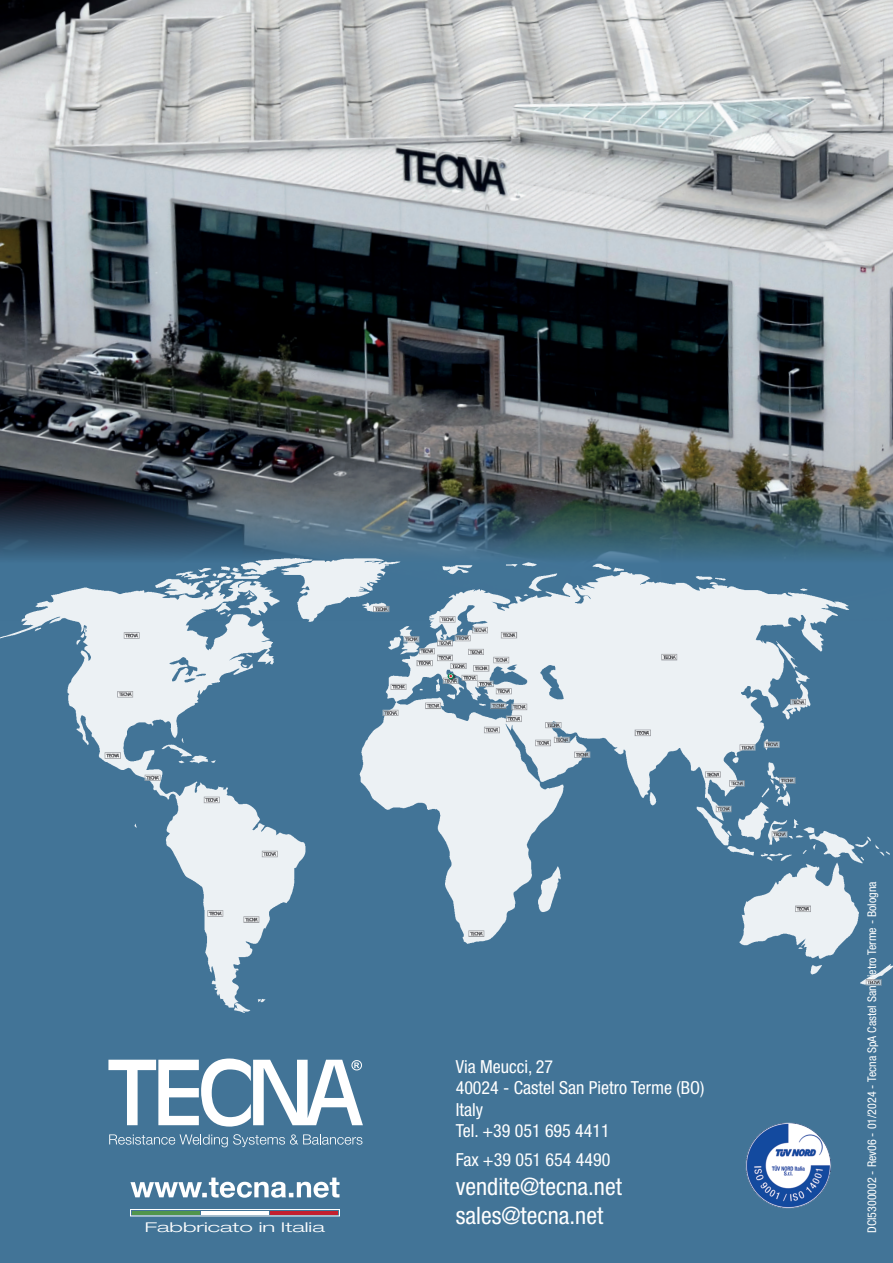
<style>
.page{position:relative;width:893px;height:1263px;background:#427497}
.page>*{position:absolute;margin:0;border:0;box-sizing:border-box;transform-origin:0 0}
.t1{font:condensed 24px/28.8px "Helvetica Neue LT Std";color:#fff}
.t2{font:condensed 18px/21.6px "Helvetica Neue LT Std";color:#fff}
.t3{font:300 expanded 13.5px "Helvetica Neue LT Std";color:#fff;scale:1.5 1}
.t4{font:condensed 12px "Helvetica Neue LT Std";color:#fff}
</style>
<div class="page">
<img style="left:0;top:0;width:893px;height:558px">
<img style="left:0;top:558px;width:893px;height:455px">
<div style="left:130px;top:1209px;width:210px;height:7px;border:1px solid #fff"></div>
<hr style="left:201px;top:1211px;width:68px;height:4px;background:#fff">
<hr style="left:132px;top:1211px;width:68px;height:4px;background:#51954c">
<hr style="left:270px;top:1211px;width:68px;height:4px;background:#c4202e">
<svg style="left:130px;top:1177px;width:209px;height:21px"></svg>
<img style="left:745px;top:1122px;width:86px;height:87px">
<svg style="left:108px;top:1058px;width:255px;height:69px"></svg>
<svg style="left:109px;top:1134px;width:253px;height:13px"></svg>
<p class="t3" style="left:145px;top:1219px;width:121px">Fabbricato in Italia</p>
<p class="t2" style="left:456px;top:1055px;width:250px">Via Meucci, 27<br>40024 - Castel San Pietro Terme (BO)<br>Italy<br>Tel. +39 051 695 4411</p>
<p class="t2" style="left:456px;top:1149px;width:156px">Fax +39 051 654 4490</p>
<h1 class="t1" style="left:456px;top:1172px;width:168px">vendite@tecna.net sales@tecna.net</h1>
<p class="t4" style="left:865px;top:1233px;width:353px;rotate:-90deg">DCI5300002 - Rev06 - 01/2024 - Tecna SpA Castel San Pietro Terme - Bologna</p>
</div>
